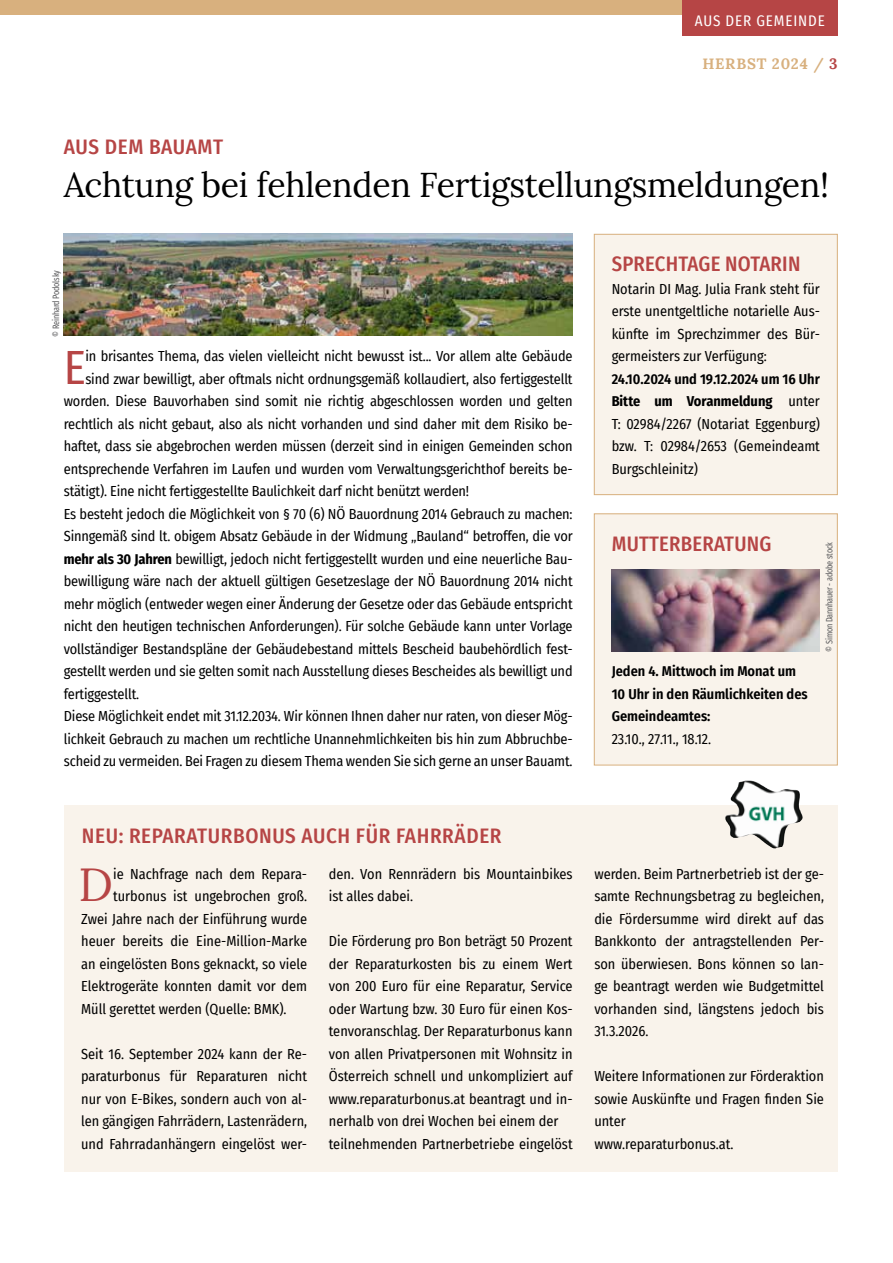
<style>
.page{position:relative;width:893px;height:1263px;background:#fff}
.page>*{position:absolute;margin:0;border:0;box-sizing:border-box;transform-origin:0 0}
.t1{font:46.95px "Fira Sans Condensed";color:#b64545}
.t2{font:46.35px "Lora";color:#b64545}
.t3{font:34.5px "Lora";letter-spacing:-.01em;color:#000}
.t4{font:500 21px "Fira Sans Condensed";letter-spacing:.02em;color:#b64545}
.t5{font:15px "Fira Sans Condensed";letter-spacing:.06em;color:#fff}
.t6{font:700 15px "Lora";letter-spacing:.05em;color:#d8b07e}
.t7{font:14.25px/22.5px "Fira Sans Condensed";letter-spacing:-.01em;color:#000;text-align:justify}
.t8{font:600 14.25px/22.5px "Fira Sans Condensed";color:#000}
.t9{font:9px "Fira Sans Condensed";letter-spacing:-.02em;color:#58585a;scale:.9 1}
.s1{color:#b64545}
.s2{font-weight:700}
.s3{font-weight:600}
</style>
<div class="page">
<div style="left:594px;top:234px;width:243px;height:261px;background:#f9f3eb"></div>
<div style="left:594px;top:234px;width:244px;height:261px;border:1px solid #d8b07e"></div>
<div style="left:594px;top:514px;width:243px;height:251px;background:#f9f3eb"></div>
<div style="left:594px;top:513px;width:244px;height:252px;border:1px solid #d8b07e"></div>
<img style="left:64px;top:234px;width:509px;height:102px">
<img style="left:612px;top:570px;width:208px;height:81px">
<div style="left:64px;top:805px;width:774px;height:366px;background:#f9f3eb"></div>
<img style="left:725px;top:781px;width:78px;height:67px">
<div style="left:0;top:0;width:682px;height:15px;background:#d8b07e"></div>
<div style="left:682px;top:0;width:156px;height:35px;background:#b64545"></div>
<p class="t5" style="left:695px;top:9px;width:132px">AUS DER GEMEINDE</p>
<h3 class="t4" style="left:64px;top:130px;width:161px">AUS DEM BAUAMT</h3>
<p class="t6" style="left:702px;top:51px;width:137px">HERBST 2024 / <span class="s1">3</span></p>
<h3 class="t3" style="left:64px;top:159px;width:767px">Achtung bei fehlenden Fertigstellungsmeldungen!</h3>
<p class="t9" style="left:49px;top:337px;width:75px;rotate:-90deg">© Reinhard Podolsky</p>
<h1 class="t1" style="left:64px;top:332px;width:24px">E</h1>
<p class="t7" style="left:85px;top:344px;width:489px">in brisantes Thema, das vielen vielleicht nicht bewusst ist... Vor allem alte Gebäude</p>
<p class="t7" style="left:85px;top:367px;width:489px">sind zwar bewilligt, aber oftmals nicht ordnungsgemäß kollaudiert, also fertiggestellt</p>
<p class="t7" style="left:64px;top:389px;width:510px">worden. Diese Bauvorhaben sind somit nie richtig abgeschlossen worden und gelten</p>
<p class="t7" style="left:64px;top:412px;width:510px">rechtlich als nicht gebaut, also als nicht vorhanden und sind daher mit dem Risiko be-</p>
<p class="t7" style="left:64px;top:434px;width:510px">haftet, dass sie abgebrochen werden müssen (derzeit sind in einigen Gemeinden schon</p>
<p class="t7" style="left:64px;top:457px;width:510px">entsprechende Verfahren im Laufen und wurden vom Verwaltungsgerichthof bereits be-</p>
<p class="t7" style="left:64px;top:479px;width:407px">stätigt). Eine nicht fertiggestellte Baulichkeit darf nicht benützt werden!</p>
<p class="t7" style="left:64px;top:502px;width:510px">Es besteht jedoch die Möglichkeit von § 70 (6) NÖ Bauordnung 2014 Gebrauch zu machen:</p>
<p class="t7" style="left:64px;top:524px;width:510px">Sinngemäß sind lt. obigem Absatz Gebäude in der Widmung „Bauland“ betroffen, die vor</p>
<p class="t7" style="left:64px;top:547px;width:510px"><span class="s2">mehr als 30 Jahren</span> bewilligt, jedoch nicht fertiggestellt wurden und eine neuerliche Bau-</p>
<p class="t7" style="left:64px;top:569px;width:510px">bewilligung wäre nach der aktuell gültigen Gesetzeslage der NÖ Bauordnung 2014 nicht</p>
<p class="t7" style="left:64px;top:592px;width:510px">mehr möglich (entweder wegen einer Änderung der Gesetze oder das Gebäude entspricht</p>
<p class="t7" style="left:64px;top:614px;width:510px">nicht den heutigen technischen Anforderungen). Für solche Gebäude kann unter Vorlage</p>
<p class="t7" style="left:64px;top:637px;width:510px">vollständiger Bestandspläne der Gebäudebestand mittels Bescheid baubehördlich fest-</p>
<p class="t7" style="left:64px;top:659px;width:510px">gestellt werden und sie gelten somit nach Ausstellung dieses Bescheides als bewilligt und</p>
<p class="t7" style="left:64px;top:682px;width:77px">fertiggestellt.</p>
<p class="t7" style="left:64px;top:704px;width:510px">Diese Möglichkeit endet mit 31.12.2034. Wir können Ihnen daher nur raten, von dieser Mög-</p>
<p class="t7" style="left:64px;top:727px;width:510px">lichkeit Gebrauch zu machen um rechtliche Unannehmlichkeiten bis hin zum Abbruchbe-</p>
<p class="t7" style="left:64px;top:749px;width:510px">scheid zu vermeiden. Bei Fragen zu diesem Thema wenden Sie sich gerne an unser Bauamt.</p>
<h3 class="t4" style="left:612px;top:247px;width:190px">SPRECHTAGE NOTARIN</h3>
<p class="t7" style="left:612px;top:277px;width:210px">Notarin DI Mag. Julia Frank steht für erste unentgeltliche notarielle Aus&shy;künfte im Sprechzimmer des Bür&shy;germeisters zur Verfügung:</p>
<p class="t7" style="left:612px;top:367px;width:210px"><span class="s3">24.10.2024 und 19.12.2024 um 16 Uhr </span><span class="s2">Bitte um Voranmeldung</span> unter T: 02984/2267 (Notariat Eggenburg) bzw. T: 02984/2653 (Gemeindeamt Burgschleinitz)</p>
<h3 class="t4" style="left:612px;top:527px;width:161px">MUTTERBERATUNG</h3>
<p class="t8" style="left:612px;top:659px;width:198px">Jeden 4. Mittwoch im Monat um<br>10 Uhr in den Räumlichkeiten des<br>Gemeindeamtes:</p>
<p class="t7" style="left:612px;top:727px;width:101px">23.10., 27.11., 18.12.</p>
<p class="t9" style="left:822px;top:651px;width:123px;rotate:-90deg">© Simon Dannhauer - adobe stock</p>
<h3 class="t4" style="left:82px;top:818px;width:421px">NEU: REPARATURBONUS AUCH FÜR FAHRRÄDER</h3>
<p class="t7" style="left:329px;top:862px;width:245px">den. Von Rennrädern bis Mountainbikes ist alles dabei.</p>
<p class="t7" style="left:329px;top:929px;width:245px;text-align:left">Die Förderung pro Bon beträgt 50 Prozent der Reparaturkosten bis zu einem Wert von 200 Euro für eine Reparatur, Service oder Wartung bzw. 30 Euro für einen Kos&shy;tenvoranschlag. Der Reparaturbonus kann von allen Privatpersonen mit Wohnsitz in Österreich schnell und unkompliziert auf www.reparaturbonus.at beantragt und in&shy;nerhalb von drei Wochen bei einem der teilnehmenden Partnerbetriebe eingelöst</p>
<h2 class="t2" style="left:79px;top:849px;width:36px">D</h2>
<p class="t7" style="left:113px;top:862px;width:195px">ie Nachfrage nach dem Repara-</p>
<p class="t7" style="left:113px;top:884px;width:195px">turbonus ist ungebrochen groß.</p>
<p class="t7" style="left:81px;top:907px;width:227px">Zwei Jahre nach der Einführung wurde</p>
<p class="t7" style="left:81px;top:929px;width:227px">heuer bereits die Eine-Million-Marke</p>
<p class="t7" style="left:81px;top:952px;width:227px">an eingelösten Bons geknackt, so viele</p>
<p class="t7" style="left:81px;top:974px;width:227px">Elektrogeräte konnten damit vor dem</p>
<p class="t7" style="left:81px;top:997px;width:207px">Müll gerettet werden (Quelle: BMK).</p>
<p class="t7" style="left:81px;top:1042px;width:227px">Seit 16. September 2024 kann der Re&shy;paraturbonus für Reparaturen nicht nur von E-Bikes, sondern auch von al&shy;len gängigen Fahrrädern, Lastenrädern, und Fahrradanhängern eingelöst wer-</p>
<p class="t7" style="left:594px;top:862px;width:231px">werden. Beim Partnerbetrieb ist der ge&shy;samte Rechnungsbetrag zu begleichen, die Fördersumme wird direkt auf das Bankkonto der antragstellenden Per&shy;son überwiesen. Bons können so lan&shy;ge beantragt werden wie Budgetmittel vorhanden sind, längstens jedoch bis 31.3.2026.</p>
<p class="t7" style="left:594px;top:1064px;width:231px;text-align:left">Weitere Informationen zur Förderaktion sowie Auskünfte und Fragen finden Sie unter<br>www.reparaturbonus.at.</p>
</div>
